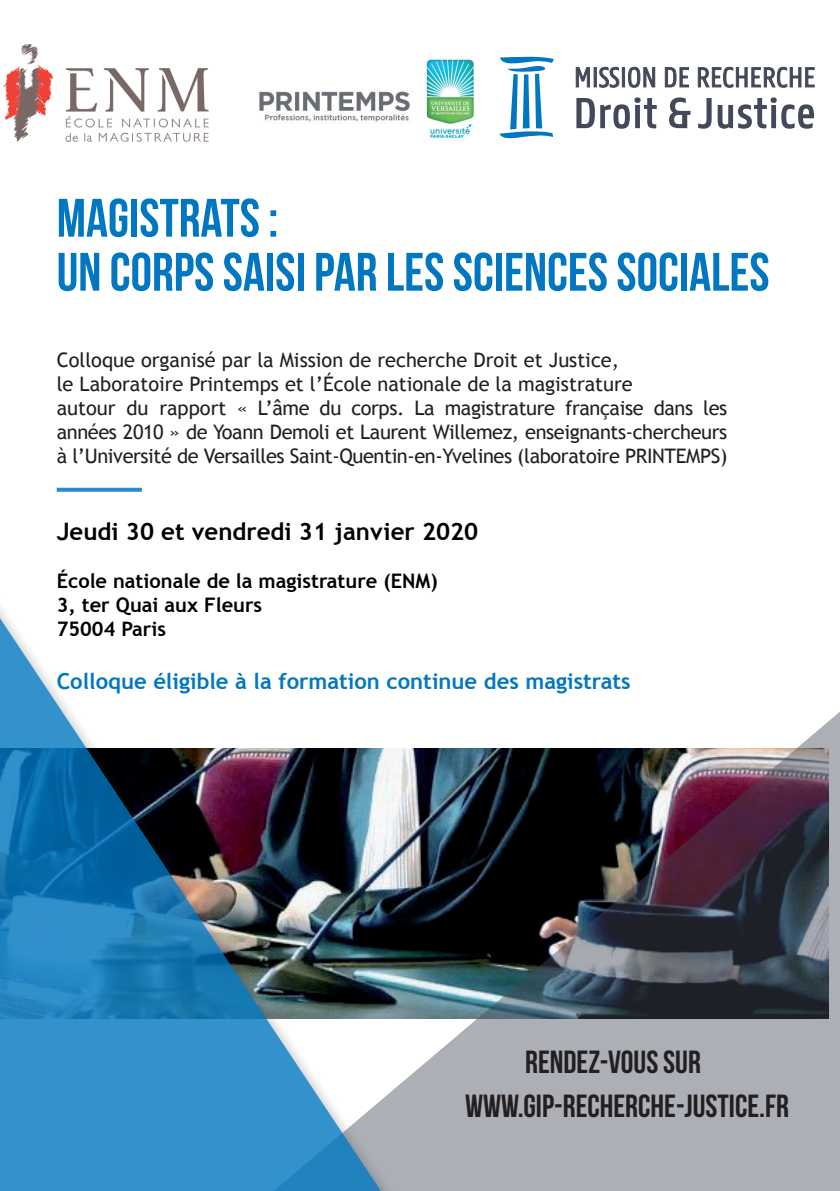
<style>
.page{position:relative;width:840px;height:1191px;background:#fff}
.page>*{position:absolute;margin:0;border:0;box-sizing:border-box;transform-origin:0 0}
.t1{font:700 54px/54px "Bebas Neue";color:#0077c0}
.t2{font:700 32px/44px "Bebas Neue";color:#231f20}
.t3{font:700 24px "Trebuchet MS";color:#000}
.t4{font:700 22px "Trebuchet MS";color:#0077c0}
.t5{font:20px/24px "Trebuchet MS";letter-spacing:-.02em;color:#231f20}
.t6{font:700 20px/24px "Trebuchet MS";color:#000}
</style>
<div class="page">
<svg style="left:576px;top:97px;width:237px;height:32px"></svg>
<svg style="left:575px;top:66px;width:239px;height:22px"></svg>
<svg style="left:499px;top:56px;width:54px;height:83px"></svg>
<img style="left:429px;top:712px;width:410px;height:479px">
<div style="left:0;top:301px;width:429px;height:890px;background:#231f20;opacity:.29"></div>
<svg style="left:0;top:302px;width:411px;height:889px"></svg>
<img style="left:259px;top:59px;width:215px;height:79px">
<img style="left:4px;top:44px;width:204px;height:97px">
<svg style="left:57px;top:488px;width:85px;height:4px"></svg>
<h1 class="t1" style="left:57px;top:190px;width:714px">MAGISTRATS :<br>UN CORPS SAISI PAR LES SCIENCES SOCIALES</h1>
<p class="t5" style="left:57px;top:348px;width:671px">Colloque organisé par la Mission de recherche Droit et Justice,<br>le Laboratoire Printemps et l’École nationale de la magistrature<br>autour du rapport « L’âme du corps. La magistrature française dans les années 2010 » de Yoann Demoli et Laurent Willemez, enseignants-chercheurs à l’Université de Versailles Saint-Quentin-en-Yvelines (laboratoire PRINTEMPS)</p>
<p class="t3" style="left:57px;top:516px;width:423px">Jeudi 30 et vendredi 31 janvier 2020</p>
<p class="t6" style="left:57px;top:569px;width:382px">École nationale de la magistrature (ENM)<br>3, ter Quai aux Fleurs<br>75004 Paris</p>
<p class="t4" style="left:57px;top:667px;width:575px">Colloque éligible à la formation continue des magistrats</p>
<h2 class="t2" style="left:465px;top:1039px;width:325px;text-indent:60px">RENDEZ-VOUS SUR<br>WWW.GIP-RECHERCHE-JUSTICE.FR</h2>
</div>
